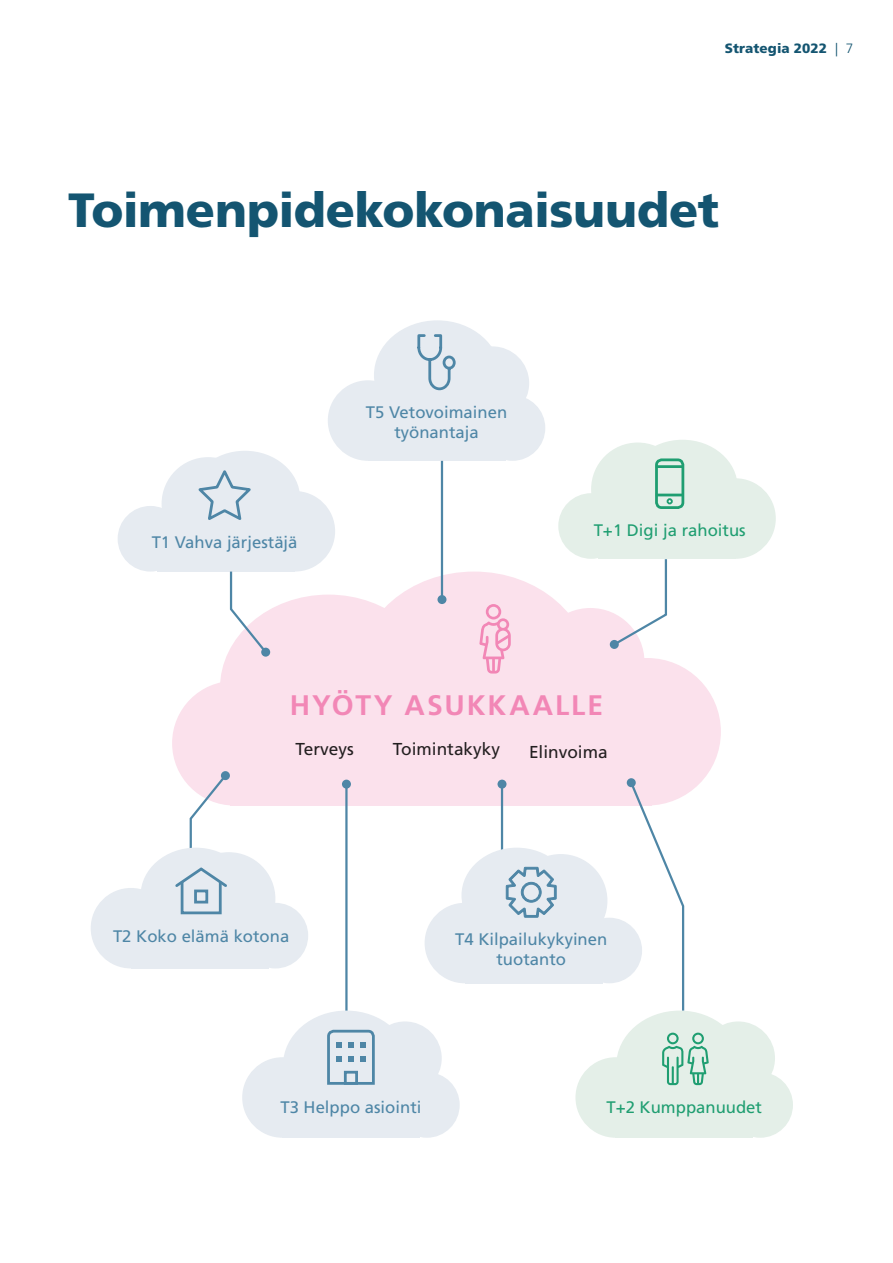
<style>
.page{position:relative;width:893px;height:1263px;background:#fff}
.page>*{position:absolute;margin:0;border:0;box-sizing:border-box;transform-origin:0 0}
.t1{font:900 48px "Frutiger";letter-spacing:-.01em;color:#145571}
.t2{font:700 28.2px "Frutiger";letter-spacing:.07em;color:#f287b6}
.t3{font:17.25px "Frutiger";color:#231f20}
.t4{font:16.65px/20.1px "Frutiger";color:#4e86a6;text-align:center}
.t5{font:16.65px "Frutiger";color:#1f9e71}
.t6{font:900 13.5px "Frutiger";letter-spacing:.005em;color:#145571}
.s1{font-weight:300}
</style>
<div class="page">
<div style="left:591px;top:442px;width:93px;height:94px;background:#e4efe8;border-radius:50%"></div>
<div style="left:627px;top:440px;width:111px;height:95px;background:#e4efe8;border-radius:50%"></div>
<div style="left:558px;top:493px;width:66px;height:66px;background:#e4efe8;border-radius:50%"></div>
<div style="left:695px;top:478px;width:81px;height:81px;background:#e4efe8;border-radius:50%"></div>
<div style="left:598px;top:507px;width:137px;height:52px;background:#e4efe8"></div>
<div style="left:655px;top:458px;width:29px;height:51px;border:3px solid #1f9e71;border-radius:5px"></div>
<hr style="left:656px;top:465px;width:28px;height:3px;background:#1f9e71">
<hr style="left:656px;top:494px;width:28px;height:2px;background:#1f9e71">
<svg style="left:667px;top:498px;width:6px;height:6px"></svg>
<div style="left:456px;top:346px;width:73px;height:74px;background:#e6ebf1;border-radius:50%"></div>
<div style="left:374px;top:320px;width:127px;height:110px;background:#e6ebf1;border-radius:50%"></div>
<div style="left:480px;top:395px;width:65px;height:66px;background:#e6ebf1;border-radius:50%"></div>
<div style="left:328px;top:380px;width:80px;height:81px;background:#e6ebf1;border-radius:50%"></div>
<div style="left:368px;top:410px;width:138px;height:51px;background:#e6ebf1"></div>
<svg style="left:417px;top:334px;width:39px;height:57px"></svg>
<div style="left:701px;top:1021px;width:74px;height:74px;background:#e4efe8;border-radius:50%"></div>
<div style="left:616px;top:1010px;width:127px;height:110px;background:#e4efe8;border-radius:50%"></div>
<div style="left:727px;top:1072px;width:66px;height:66px;background:#e4efe8;border-radius:50%"></div>
<div style="left:575px;top:1057px;width:81px;height:81px;background:#e4efe8;border-radius:50%"></div>
<div style="left:616px;top:1086px;width:137px;height:52px;background:#e4efe8"></div>
<svg style="left:662px;top:1033px;width:47px;height:52px"></svg>
<div style="left:536px;top:608px;width:108px;height:108px;background:#fbe1ec;border-radius:50%"></div>
<div style="left:358px;top:571px;width:232px;height:201px;background:#fbe1ec;border-radius:50%"></div>
<div style="left:573px;top:658px;width:148px;height:147px;background:#fbe1ec;border-radius:50%"></div>
<div style="left:418px;top:722px;width:234px;height:83px;background:#fbe1ec"></div>
<div style="left:220px;top:595px;width:217px;height:187px;background:#fbe1ec;border-radius:50%"></div>
<div style="left:172px;top:681px;width:125px;height:124px;background:#fbe1ec;border-radius:50%"></div>
<div style="left:231px;top:722px;width:336px;height:83px;background:#fbe1ec"></div>
<div style="left:162px;top:457px;width:93px;height:93px;background:#e6ebf1;border-radius:50%"></div>
<div style="left:190px;top:451px;width:110px;height:95px;background:#e6ebf1;border-radius:50%"></div>
<div style="left:118px;top:506px;width:65px;height:65px;background:#e6ebf1;border-radius:50%"></div>
<div style="left:255px;top:491px;width:80px;height:80px;background:#e6ebf1;border-radius:50%"></div>
<div style="left:157px;top:520px;width:138px;height:52px;background:#e6ebf1"></div>
<svg style="left:198px;top:470px;width:53px;height:50px"></svg>
<svg style="left:229px;top:571px;width:40px;height:79px"></svg>
<div style="left:261px;top:648px;width:9px;height:9px;background:#4e86a6;border-radius:50%"></div>
<svg style="left:611px;top:559px;width:56px;height:87px"></svg>
<div style="left:610px;top:640px;width:9px;height:9px;background:#4e86a6;border-radius:50%"></div>
<svg style="left:188px;top:775px;width:39px;height:78px"></svg>
<div style="left:221px;top:771px;width:9px;height:9px;background:#4e86a6;border-radius:50%"></div>
<div style="left:182px;top:852px;width:93px;height:93px;background:#e6ebf1;border-radius:50%"></div>
<div style="left:141px;top:848px;width:110px;height:95px;background:#e6ebf1;border-radius:50%"></div>
<div style="left:243px;top:903px;width:65px;height:65px;background:#e6ebf1;border-radius:50%"></div>
<div style="left:91px;top:888px;width:80px;height:80px;background:#e6ebf1;border-radius:50%"></div>
<div style="left:131px;top:917px;width:137px;height:51px;background:#e6ebf1"></div>
<div style="left:194px;top:889px;width:14px;height:14px;border:3px solid #4e86a6"></div>
<div style="left:181px;top:880px;width:41px;height:34px;border:3px solid #4e86a6"></div>
<svg style="left:175px;top:867px;width:52px;height:22px"></svg>
<svg style="left:628px;top:786px;width:57px;height:227px"></svg>
<div style="left:627px;top:778px;width:9px;height:9px;background:#4e86a6;border-radius:50%"></div>
<hr style="left:345px;top:784px;width:3px;height:234px;background:#4e86a6">
<div style="left:342px;top:780px;width:9px;height:9px;background:#4e86a6;border-radius:50%"></div>
<div style="left:368px;top:1021px;width:74px;height:74px;background:#e6ebf1;border-radius:50%"></div>
<div style="left:283px;top:1010px;width:127px;height:110px;background:#e6ebf1;border-radius:50%"></div>
<div style="left:394px;top:1072px;width:66px;height:66px;background:#e6ebf1;border-radius:50%"></div>
<div style="left:242px;top:1057px;width:81px;height:81px;background:#e6ebf1;border-radius:50%"></div>
<div style="left:282px;top:1086px;width:138px;height:52px;background:#e6ebf1"></div>
<svg style="left:327px;top:1029px;width:48px;height:56px"></svg>
<hr style="left:501px;top:784px;width:2px;height:68px;background:#4e86a6">
<div style="left:497px;top:780px;width:9px;height:9px;background:#4e86a6;border-radius:50%"></div>
<div style="left:514px;top:854px;width:93px;height:93px;background:#e6ebf1;border-radius:50%"></div>
<div style="left:461px;top:848px;width:111px;height:95px;background:#e6ebf1;border-radius:50%"></div>
<div style="left:576px;top:918px;width:66px;height:65px;background:#e6ebf1;border-radius:50%"></div>
<div style="left:425px;top:903px;width:80px;height:80px;background:#e6ebf1;border-radius:50%"></div>
<div style="left:465px;top:932px;width:137px;height:51px;background:#e6ebf1"></div>
<svg style="left:506px;top:867px;width:51px;height:51px"></svg>
<hr style="left:441px;top:461px;width:2px;height:138px;background:#4e86a6">
<div style="left:437px;top:595px;width:9px;height:9px;background:#4e86a6;border-radius:50%"></div>
<svg style="left:479px;top:604px;width:32px;height:69px"></svg>
<p class="t6" style="left:725px;top:40px;width:130px">Strategia 2022 <span class="s1">| 7</span></p>
<h1 class="t1" style="left:68px;top:181px;width:653px">Toimenpidekokonaisuudet</h1>
<p class="t4" style="left:152px;top:533px;width:147px">T1 Vahva järjestäjä</p>
<p class="t4" style="left:366px;top:402px;width:143px">T5 Vetovoimainen työnantaja</p>
<p class="t5" style="left:594px;top:520px;width:153px">T+1 Digi ja rahoitus</p>
<h2 class="t2" style="left:290px;top:689px;width:315px">HYÖTY ASUKKAALLE</h2>
<p class="t3" style="left:295px;top:739px;width:60px">Terveys</p>
<p class="t3" style="left:393px;top:739px;width:109px">Toimintakyky</p>
<p class="t3" style="left:529px;top:742px;width:80px">Elinvoima</p>
<p class="t4" style="left:113px;top:927px;width:178px">T2 Koko elämä kotona</p>
<p class="t4" style="left:455px;top:929px;width:154px">T4 Kilpailukykyinen tuotanto</p>
<p class="t4" style="left:280px;top:1097px;width:143px">T3 Helppo asiointi</p>
<p class="t5" style="left:606px;top:1097px;width:157px">T+2 Kumppanuudet</p>
</div>
